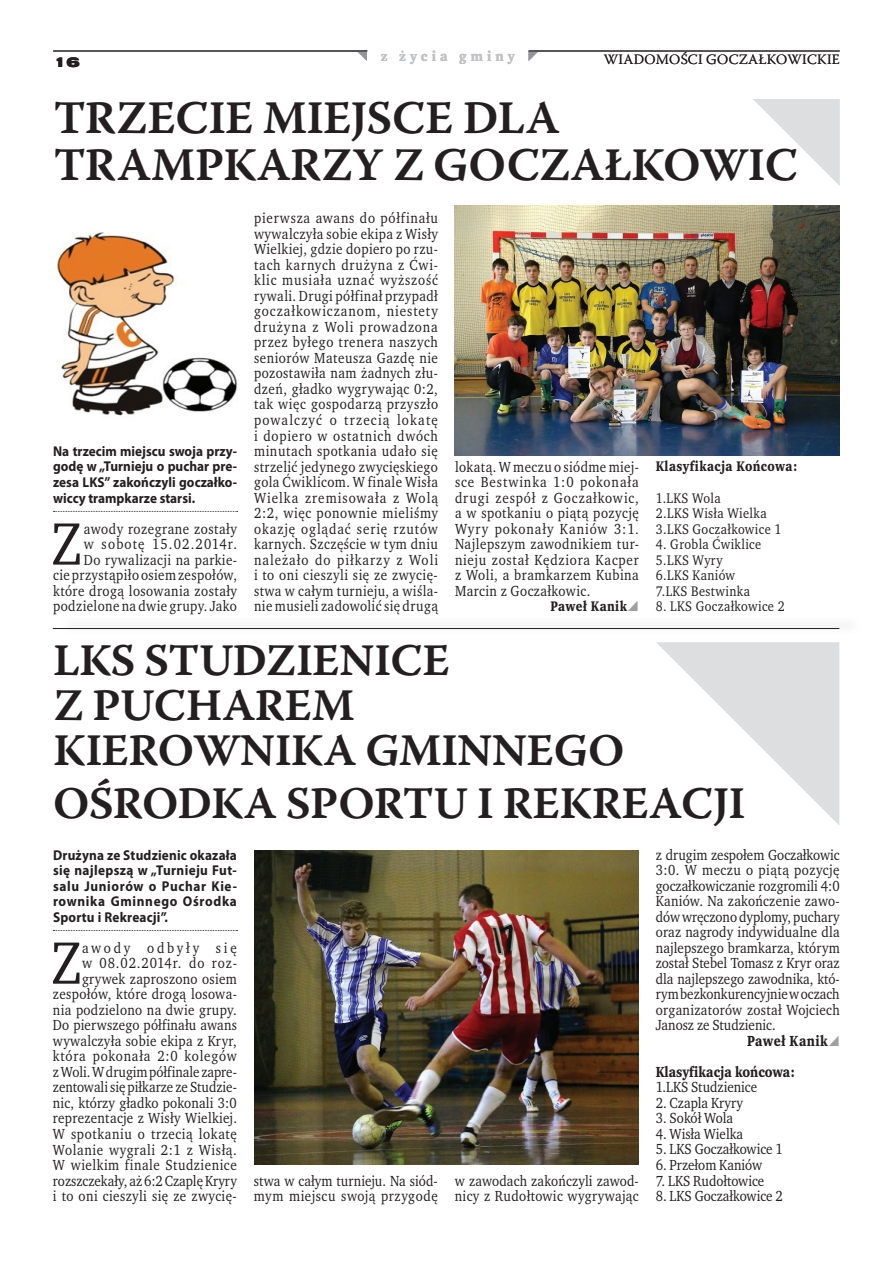
<style>
.page{position:relative;width:893px;height:1263px;background:#fff}
.page>*{position:absolute;margin:0;border:0;box-sizing:border-box;transform-origin:0 0}
.t1{font:61.2px "Wro Text";color:#231f20;scale:.93 1}
.t2{font:46.5px/46.5px "Warnock Pro Semibold Capt";letter-spacing:-.015em;color:#231f20}
.t3{font:45px/45px "Warnock Pro Semibold Capt";letter-spacing:-.015em;color:#231f20}
.t4{font:15px/15.5px "Wro Text";letter-spacing:.025em;color:#231f20;text-align:justify;scale:.93 1}
.t5{font:15px "Wro Text";color:#231f20;scale:.93 1}
.t6{font:700 15px/30.9px "Wro Text";color:#231f20;scale:.93 1}
.t7{font:700 14.25px/15.5px "Myriad Pro";letter-spacing:.015em;color:#231f20;text-align:justify;scale:.93 1}
.t8{font:14.25px/15.5px "Wro Text";letter-spacing:.03em;color:#231f20;scale:.93 1}
.t9{font:700 14.25px "Wro Text";letter-spacing:.03em;color:#231f20;scale:.93 1}
.t10{font:300 14.25px "Warnock Pro";letter-spacing:.02em;color:#231f20}
.t11{font:700 14.25px "Wro Text";letter-spacing:.29em;color:#c1c2c4}
.t12{font:900 expanded 14.25px "Nimbus San TCE";color:#231f20}
</style>
<div class="page">
<hr style="left:53px;top:51px;width:314px;height:1px;background:#231f20">
<hr style="left:529px;top:51px;width:311px;height:1px;background:#231f20">
<svg style="left:54px;top:511px;width:184px;height:1px"></svg>
<img style="left:455px;top:205px;width:384px;height:251px">
<hr style="left:53px;top:628px;width:786px;height:1px;background:#231f20">
<svg style="left:53px;top:930px;width:185px;height:1px"></svg>
<img style="left:254px;top:850px;width:385px;height:315px">
<svg style="left:656px;top:642px;width:183px;height:183px"></svg>
<img style="left:57px;top:232px;width:180px;height:184px">
<svg style="left:753px;top:99px;width:87px;height:87px"></svg>
<p class="t12" style="left:53px;top:54px;width:28px">16</p>
<p class="t11" style="left:381px;top:47px;width:135px">z życia gminy</p>
<p class="t10" style="left:604px;top:51px;width:237px">WIADOMOŚCI GOCZAŁKOWICKIE</p>
<h2 class="t2" style="left:53px;top:94px;width:746px">TRZECIE MIEJSCE DLA<br>TRAMPKARZY Z GOCZAŁKOWIC</h2>
<p class="t7" style="left:53px;top:443px;width:199px">Na trzecim miejscu swoja przy&shy;godę w „Turnieju o puchar pre&shy;zesa LKS” zakończyli goczałko&shy;wiccy trampkarze starsi.</p>
<h1 class="t1" style="left:51px;top:505px;width:35px">Z</h1>
<p class="t4" style="left:53px;top:521px;width:199px;text-align:right">awody rozegrane zostały<br>w sobotę 15.02.2014r.<br>Do rywalizacji na parkie-<br>cie przystąpiło osiem zespołów, które drogą losowania zostały podzielone na dwie grupy. Jako</p>
<p class="t4" style="left:254px;top:210px;width:199px">pierwsza awans do półfinału wywalczyła sobie ekipa z Wisły Wielkiej, gdzie dopiero po rzu&shy;tach karnych drużyna z Ćwi&shy;klic musiała uznać wyższość rywali. Drugi półfinał przypadł goczałkowiczanom, niestety drużyna z Woli prowadzona przez byłego trenera naszych seniorów Mateusza Gazdę nie pozostawiła nam żadnych złu&shy;dzeń, gładko wygrywając 0:2, tak więc gospodarzą przyszło powalczyć o trzecią lokatę i dopiero w ostatnich dwóch minutach spotkania udało się strzelić jedynego zwycięskiego gola Ćwiklicom. W finale Wisła Wielka zremisowała z Wolą 2:2, więc ponownie mieliśmy okazję oglądać serię rzutów karnych. Szczęście w tym dniu należało do piłkarzy z Woli i to oni cieszyli się ze zwycię&shy;stwa w całym turnieju, a wiśla&shy;nie musieli zadowolić się drugą</p>
<p class="t4" style="left:455px;top:459px;width:199px">lokatą. W meczu o siódme miej&shy;sce Bestwinka 1:0 pokonała drugi zespół z Goczałkowic, a w spotkaniu o piątą pozycję Wyry pokonały Kaniów 3:1.<br>Najlepszym zawodnikiem tur&shy;nieju został Kędziora Kacper z Woli, a bramkarzem Kubina Marcin z Goczałkowic.</p>
<p class="t9" style="left:550px;top:597px;width:84px">Paweł Kanik</p>
<p class="t9" style="left:656px;top:458px;width:154px">Klasyfikacja Końcowa:</p>
<p class="t8" style="left:656px;top:490px;width:136px">1.LKS Wola<br>2.LKS Wisła Wielka<br>3.LKS Goczałkowice 1</p>
<p class="t8" style="left:656px;top:536px;width:115px">4. Grobla Ćwiklice<br>5.LKS Wyry<br>6.LKS Kaniów<br>7.LKS Bestwinka</p>
<p class="t8" style="left:656px;top:599px;width:140px">8. LKS Goczałkowice 2</p>
<h3 class="t3" style="left:53px;top:637px;width:573px">LKS STUDZIENICE<br>Z PUCHAREM<br>KIEROWNIKA GMINNEGO</h3>
<h3 class="t3" style="left:53px;top:780px;width:694px">OŚRODKA SPORTU I REKREACJI</h3>
<p class="t7" style="left:53px;top:846px;width:199px">Drużyna ze Studzienic okazała się najlepszą w „Turnieju Fut&shy;salu Juniorów o Puchar Kie&shy;rownika Gminnego Ośrodka Sportu i Rekreacji”.</p>
<h1 class="t1" style="left:51px;top:924px;width:35px">Z</h1>
<p class="t4" style="left:53px;top:940px;width:199px;text-align:right">awody odbyły się<br>w 08.02.2014r. do roz&shy;grywek zaproszono osiem zespołów, które drogą losowa&shy;nia podzielono na dwie grupy.<br>Do pierwszego półfinału awans wywalczyła sobie ekipa z Kryr, która pokonała 2:0 kolegów z Woli. W drugim półfinale zapre&shy;zentowali się piłkarze ze Studzie&shy;nic, którzy gładko pokonali 3:0 reprezentacje z Wisły Wielkiej.<br>W spotkaniu o trzecią lokatę<br>Wolanie wygrali 2:1 z Wisłą.<br>W wielkim finale Studzienice rozszczekały, aż 6:2 Czaplę Kryry i to oni cieszyli się ze zwycię-</p>
<p class="t4" style="left:254px;top:1173px;width:199px">stwa w całym turnieju. Na siód&shy;mym miejscu swoją przygodę</p>
<p class="t4" style="left:455px;top:1173px;width:199px">w zawodach zakończyli zawod&shy;nicy z Rudołtowic wygrywając</p>
<p class="t4" style="left:656px;top:847px;width:199px">z drugim zespołem Goczałkowic 3:0. W meczu o piątą pozycję goczałkowiczanie rozgromili 4:0<br>Kaniów. Na zakończenie zawo&shy;dów wręczono dyplomy, puchary oraz nagrody indywidualne dla najlepszego bramkarza, którym został Stebel Tomasz z Kryr oraz dla najlepszego zawodnika, któ&shy;rym bezkonkurencyjnie w oczach organizatorów został Wojciech Janosz ze Studzienic.</p>
<p class="t6" style="left:656px;top:1025px;width:186px;text-indent:91px">Paweł Kanik<br>Klasyfikacja końcowa:</p>
<p class="t5" style="left:656px;top:1078px;width:111px">1.LKS Studzienice</p>
<p class="t5" style="left:656px;top:1093px;width:95px">2. Czapla Kryry</p>
<p class="t5" style="left:656px;top:1109px;width:85px">3. Sokół Wola</p>
<p class="t5" style="left:656px;top:1124px;width:96px">4. Wisła Wielka</p>
<p class="t5" style="left:656px;top:1140px;width:138px">5. LKS Goczałkowice 1</p>
<p class="t5" style="left:656px;top:1155px;width:116px">6. Przełom Kaniów</p>
<p class="t5" style="left:656px;top:1171px;width:118px">7. LKS Rudołtowice</p>
<p class="t5" style="left:656px;top:1186px;width:138px">8. LKS Goczałkowice 2</p>
</div>
